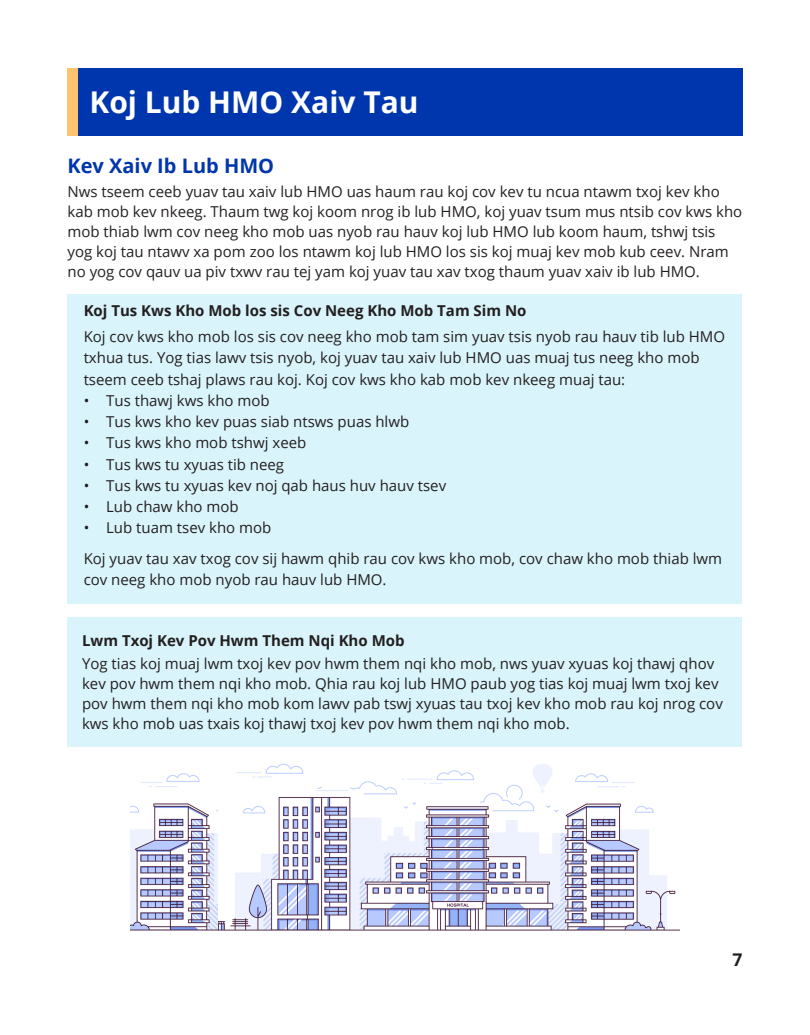
<style>
.page{position:relative;width:810px;height:1035px;background:#fff}
.page>*{position:absolute;margin:0;border:0;box-sizing:border-box;transform-origin:0 0}
.t1{font:700 30px "Open Sans";color:#fff}
.t2{font:700 20px "Open Sans";color:#0036ad}
.t3{font:700 17.5px "Open Sans";color:#231f20}
.t4{font:15px/20px "Open Sans";color:#231f20}
.t5{font:700 15px "Open Sans";color:#231f20}
</style>
<div class="page">
<div style="left:70px;top:69px;width:672px;height:67px;background:#0036ad"></div>
<div style="left:68px;top:69px;width:10px;height:67px;background:#ffc370"></div>
<div style="left:68px;top:617px;width:674px;height:129px;background:#d9f4fa"></div>
<div style="left:68px;top:295px;width:674px;height:309px;background:#d9f4fa"></div>
<img style="left:217px;top:764px;width:462px;height:167px">
<img style="left:131px;top:773px;width:86px;height:158px">
<img style="left:235px;top:763px;width:86px;height:25px">
<p class="t1" style="left:89px;top:81px;width:331px">Koj Lub HMO Xaiv Tau</p>
<p class="t2" style="left:68px;top:151px;width:208px">Kev Xaiv Ib Lub HMO</p>
<p class="t4" style="left:68px;top:181px;width:676px">Nws tseem ceeb yuav tau xaiv lub HMO uas haum rau koj cov kev tu ncua ntawm txoj kev kho kab mob kev nkeeg. Thaum twg koj koom nrog ib lub HMO, koj yuav tsum mus ntsib cov kws kho mob thiab lwm cov neeg kho mob uas nyob rau hauv koj lub HMO lub koom haum, tshwj tsis yog koj tau ntawv xa pom zoo los ntawm koj lub HMO los sis koj muaj kev mob kub ceev. Nram no yog cov qauv ua piv txwv rau tej yam koj yuav tau xav txog thaum yuav xaiv ib lub HMO.</p>
<p class="t5" style="left:84px;top:300px;width:444px">Koj Tus Kws Kho Mob los sis Cov Neeg Kho Mob Tam Sim No</p>
<p class="t4" style="left:84px;top:326px;width:643px;line-height:21.2px">Koj cov kws kho mob los sis cov neeg kho mob tam sim yuav tsis nyob rau hauv tib lub HMO txhua tus. Yog tias lawv tsis nyob, koj yuav tau xaiv lub HMO uas muaj tus neeg kho mob tseem ceeb tshaj plaws rau koj. Koj cov kws kho kab mob kev nkeeg muaj tau:</p>
<p class="t4" style="left:84px;top:390px;width:188px">• Tus thawj kws kho mob</p>
<p class="t4" style="left:84px;top:411px;width:327px">• Tus kws kho kev puas siab ntsws puas hlwb</p>
<p class="t4" style="left:84px;top:432px;width:224px">• Tus kws kho mob tshwj xeeb</p>
<p class="t4" style="left:84px;top:454px;width:202px">• Tus kws tu xyuas tib neeg</p>
<p class="t4" style="left:84px;top:475px;width:364px">• Tus kws tu xyuas kev noj qab haus huv hauv tsev</p>
<p class="t4" style="left:84px;top:496px;width:157px">• Lub chaw kho mob</p>
<p class="t4" style="left:84px;top:517px;width:189px">• Lub tuam tsev kho mob</p>
<p class="t4" style="left:84px;top:547px;width:640px;line-height:21.2px">Koj yuav tau xav txog cov sij hawm qhib rau cov kws kho mob, cov chaw kho mob thiab lwm cov neeg kho mob nyob rau hauv lub HMO.</p>
<p class="t5" style="left:82px;top:630px;width:324px">Lwm Txoj Kev Pov Hwm Them Nqi Kho Mob</p>
<p class="t4" style="left:82px;top:654px;width:642px">Yog tias koj muaj lwm txoj kev pov hwm them nqi kho mob, nws yuav xyuas koj thawj qhov kev pov hwm them nqi kho mob. Qhia rau koj lub HMO paub yog tias koj muaj lwm txoj kev pov hwm them nqi kho mob kom lawv pab tswj xyuas tau txoj kev kho mob rau koj nrog cov kws kho mob uas txais koj thawj txoj kev pov hwm them nqi kho mob.</p>
<p class="t3" style="left:733px;top:948px;width:11px">7</p>
</div>
